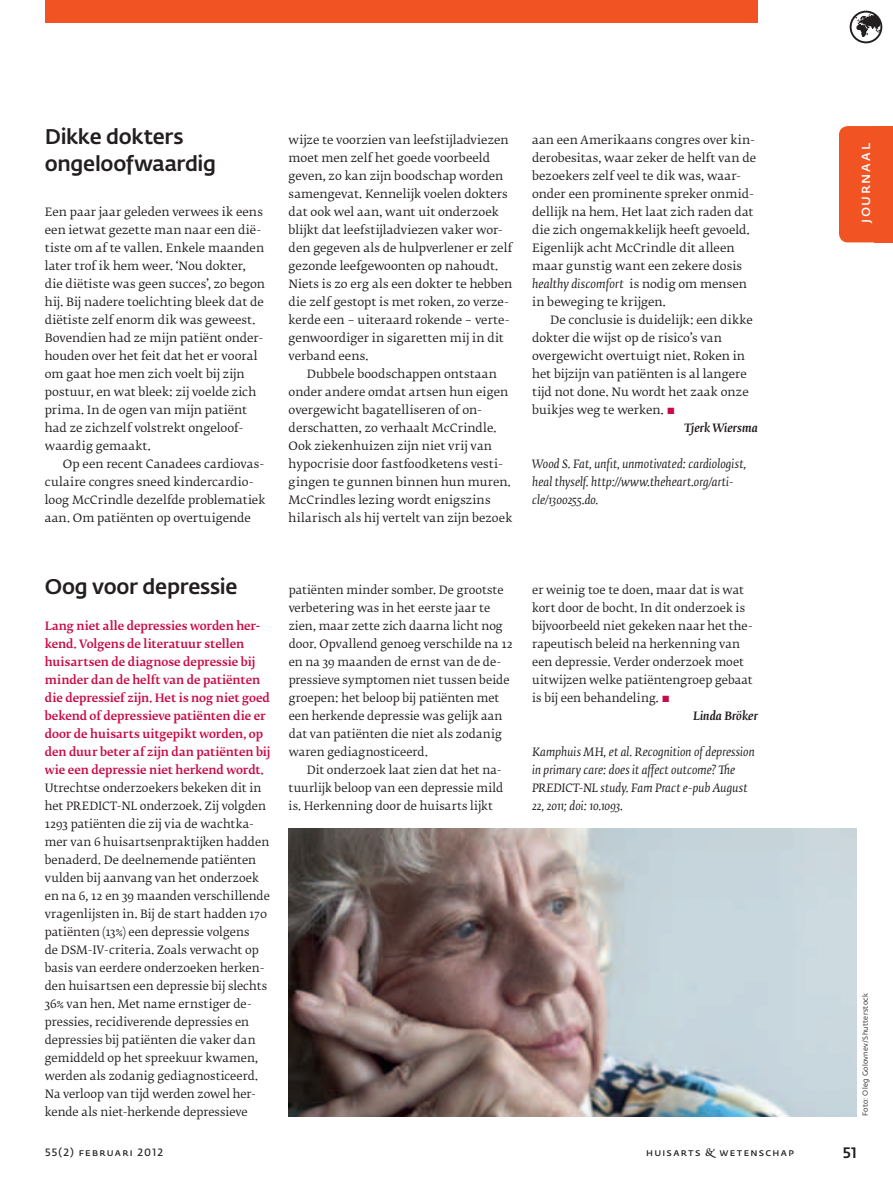
<style>
.page{position:relative;width:893px;height:1191px;background:#fff}
.page>*{position:absolute;margin:0;border:0;box-sizing:border-box;transform-origin:0 0}
.t1{font:500 21px/27px "Fedra Sans Pro";letter-spacing:-.015em;color:#231f20}
.t2{font:600 15px "Fedra Sans Pro";letter-spacing:.11em;color:#fff}
.t3{font:500 15px "Fedra Sans Pro";color:#231f20}
.t4{font:11.4px/18px "Fedra Serif B Pro";letter-spacing:.005em;color:#231f20}
.t5{font:500 11.4px/18px "Fedra Serif B Pro";letter-spacing:-.005em;color:#c70b45}
.t6{font:italic 11.4px/18px "Fedra Serif B Pro";letter-spacing:.005em;color:#231f20}
.t7{font:italic 500 11.4px "Fedra Serif B Pro";color:#231f20}
.t8{font:600 10.5px "Fedra Sans Pro";letter-spacing:.12em;color:#231f20}
.t9{font:7.2px "Fedra Sans Pro";letter-spacing:.045em;color:#231f20}
.s1{font-style:italic}
.s2{font-family:"Fedra Serif B Pro Demi";color:#c70b45}
.s3{font-family:"Fedra Serif B Pro Demi";font-weight:400}
</style>
<div class="page">
<div style="left:45px;top:0;width:713px;height:23px;background:#f15422"></div>
<div style="left:839px;top:126px;width:54px;height:116px;background:#f15422;border-radius:9px"></div>
<div style="left:875px;top:126px;width:18px;height:116px;background:#f15422"></div>
<svg style="left:850px;top:11px;width:32px;height:32px"></svg>
<img style="left:289px;top:828px;width:568px;height:288px">
<h1 class="t1" style="left:45px;top:122px;width:173px">Dikke dokters ongeloofwaardig</h1>
<p class="t4" style="left:45px;top:203px;width:222px">Een paar jaar geleden verwees ik eens een ietwat gezette man naar een dië&shy;tiste om af te vallen. Enkele maanden later trof ik hem weer. ‘Nou dokter, die diëtiste was geen succes’, zo begon hij. Bij nadere toelichting bleek dat de diëtiste zelf enorm dik was geweest.<br>Bovendien had ze mijn patiënt onder&shy;houden over het feit dat het er vooral om gaat hoe men zich voelt bij zijn postuur, en wat bleek: zij voelde zich prima. In de ogen van mijn patiënt had ze zichzelf volstrekt ongeloof&shy;waardig gemaakt.</p>
<p class="t4" style="left:45px;top:455px;width:222px;text-indent:18px">Op een recent Canadees cardiovas&shy;culaire congres sneed kindercardio&shy;loog McCrindle dezelfde problematiek aan. Om patiënten op overtuigende</p>
<p class="t4" style="left:289px;top:131px;width:225px">wijze te voorzien van leefstijladviezen moet men zelf het goede voorbeeld geven, zo kan zijn boodschap worden samengevat. Kennelijk voelen dokters dat ook wel aan, want uit onderzoek blijkt dat leefstijladviezen vaker wor&shy;den gegeven als de hulpverlener er zelf gezonde leefgewoonten op nahoudt.<br>Niets is zo erg als een dokter te hebben die zelf gestopt is met roken, zo verze&shy;kerde een – uiteraard rokende – verte&shy;genwoordiger in sigaretten mij in dit verband eens.</p>
<p class="t4" style="left:289px;top:365px;width:225px;text-indent:18px">Dubbele boodschappen ontstaan onder andere omdat artsen hun eigen overgewicht bagatelliseren of on&shy;derschatten, zo verhaalt McCrindle.<br>Ook ziekenhuizen zijn niet vrij van hypocrisie door fastfoodketens vesti&shy;gingen te gunnen binnen hun muren.<br>McCrindles lezing wordt enigszins hilarisch als hij vertelt van zijn bezoek</p>
<p class="t4" style="left:532px;top:131px;width:226px">aan een Amerikaans congres over kin&shy;derobesitas, waar zeker de helft van de bezoekers zelf veel te dik was, waar&shy;onder een prominente spreker onmid&shy;dellijk na hem. Het laat zich raden dat die zich ongemakkelijk heeft gevoeld.<br>Eigenlijk acht McCrindle dit alleen maar gunstig want een zekere dosis <span class="s1">healthy discomfort</span> is nodig om mensen in beweging te krijgen.</p>
<p class="t4" style="left:550px;top:311px;width:204px">De conclusie is duidelijk: een dikke</p>
<p class="t4" style="left:532px;top:329px;width:191px">dokter die wijst op de risico’s van</p>
<p class="t4" style="left:532px;top:347px;width:214px">overgewicht overtuigt niet. Roken in</p>
<p class="t4" style="left:532px;top:365px;width:216px">het bijzijn van patiënten is al langere</p>
<p class="t4" style="left:532px;top:383px;width:218px">tijd not done. Nu wordt het zaak onze</p>
<p class="t4" style="left:532px;top:401px;width:145px">buikjes weg te werken. <span class="s2">▪</span></p>
<p class="t7" style="left:684px;top:421px;width:75px">Tjerk Wiersma</p>
<p class="t6" style="left:532px;top:455px;width:216px">Wood S. Fat, unfit, unmotivated: cardiologist, heal thyself. http://www.theheart.org/arti&shy;cle/1300255.do.</p>
<h1 class="t1" style="left:45px;top:572px;width:194px">Oog voor depressie</h1>
<p class="t5" style="left:45px;top:617px;width:227px">Lang niet alle depressies worden her&shy;kend. Volgens de literatuur stellen huisartsen de diagnose depressie bij minder dan de helft van de patiënten die depressief zijn. Het is nog niet goed bekend of depressieve patiënten die er door de huisarts uitgepikt worden, op den duur beter af zijn dan patiënten bij wie een depressie niet herkend wordt.</p>
<p class="t4" style="left:45px;top:779px;width:227px">Utrechtse onderzoekers bekeken dit in het PREDICT-NL onderzoek. Zij volgden 1293 patiënten die zij via de wachtka&shy;mer van 6 huisartsenpraktijken hadden benaderd. De deelnemende patiënten vulden bij aanvang van het onderzoek en na 6, 12 en 39 maanden verschillende vragenlijsten in. Bij de start hadden 170 patiënten (13%) een depressie volgens<br>de DSM-IV-criteria. Zoals verwacht op basis van eerdere onderzoeken herken&shy;den huisartsen een depressie bij slechts 36% van hen. Met name ernstiger de&shy;pressies, recidiverende depressies en depressies bij patiënten die vaker dan gemiddeld op het spreekuur kwamen, werden als zodanig gediagnosticeerd.<br>Na verloop van tijd werden zowel her&shy;kende als niet-herkende depressieve</p>
<p class="t4" style="left:289px;top:581px;width:226px">patiënten minder somber. De grootste verbetering was in het eerste jaar te zien, maar zette zich daarna licht nog door. Opvallend genoeg verschilde na 12 en na 39 maanden de ernst van de de&shy;pressieve symptomen niet tussen beide groepen: het beloop bij patiënten met een herkende depressie was gelijk aan dat van patiënten die niet als zodanig waren gediagnosticeerd.</p>
<p class="t4" style="left:289px;top:761px;width:216px;text-indent:18px">Dit onderzoek laat zien dat het na&shy;tuurlijk beloop van een depressie mild is. Herkenning door de huisarts lijkt</p>
<p class="t4" style="left:532px;top:581px;width:213px">er weinig toe te doen, maar dat is wat</p>
<p class="t4" style="left:532px;top:599px;width:214px">kort door de bocht. In dit onderzoek is</p>
<p class="t4" style="left:532px;top:617px;width:222px">bijvoorbeeld niet gekeken naar het the-</p>
<p class="t4" style="left:532px;top:635px;width:209px">rapeutisch beleid na herkenning van</p>
<p class="t4" style="left:532px;top:653px;width:213px">een depressie. Verder onderzoek moet</p>
<p class="t4" style="left:532px;top:671px;width:222px">uitwijzen welke patiëntengroep gebaat</p>
<p class="t4" style="left:532px;top:689px;width:140px">is bij een behandeling. <span class="s2">▪</span></p>
<p class="t7" style="left:693px;top:709px;width:66px">Linda Bröker</p>
<p class="t6" style="left:532px;top:743px;width:224px">Kamphuis MH, et al. Recognition of depression in primary care: does it affect outcome? The PREDICT-NL study. Fam Pract e-pub August 22, 2011; doi: 10.1093.</p>
<h2 class="t2" style="left:854px;top:223px;width:81px;rotate:-90deg">journaal</h2>
<p class="t9" style="left:860px;top:1116px;width:125px;rotate:-90deg">Foto: Oleg Golovnev/Shutterstock</p>
<p class="t8" style="left:45px;top:1144px;width:120px">55(2) februari 2012</p>
<p class="t8" style="left:646px;top:1144px;width:149px">huisarts <span class="s3">&amp;</span> wetenschap</p>
<h2 class="t3" style="left:843px;top:1140px;width:16px">51</h2>
</div>
